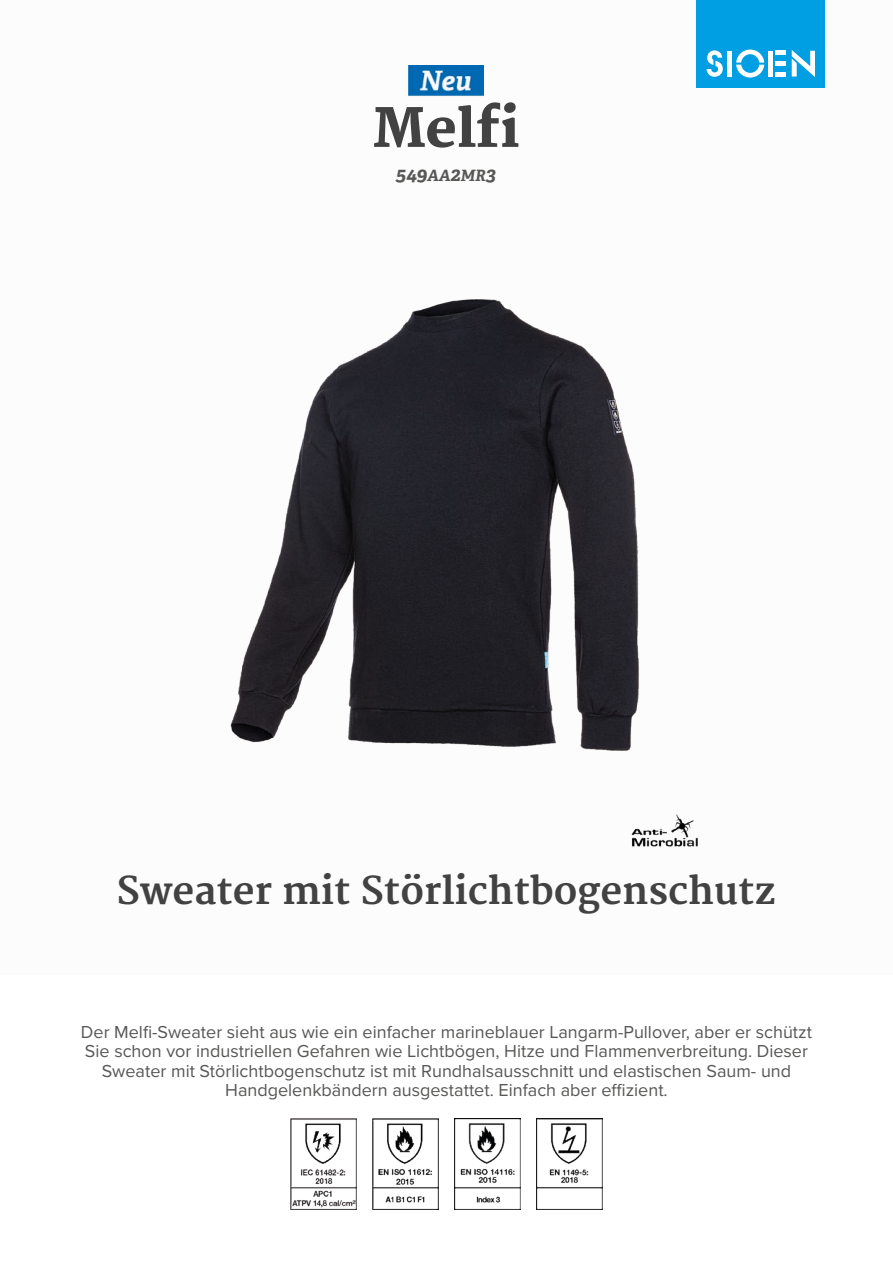
<style>
.page{position:relative;width:893px;height:1263px;background:#fff}
.page>*{position:absolute;margin:0;border:0;box-sizing:border-box;transform-origin:0 0}
.t1{font:800 52.5px "Merriweather";color:#424243}
.t2{font:700 37.5px "Merriweather";color:#424243}
.t3{font:italic 700 19.5px "Adelle PE";color:#575756}
.t4{font:18px/19.5px "Proxima Nova";color:#575756;text-align:center}
.s1{font-size:15.6px}
</style>
<div class="page">
<div style="left:697px;top:0;width:128px;height:88px;background:#009fe3"></div>
<svg style="left:707px;top:50px;width:16px;height:27px"></svg>
<svg style="left:736px;top:50px;width:28px;height:28px"></svg>
<div style="left:727px;top:51px;width:5px;height:26px;background:#fff"></div>
<div style="left:768px;top:51px;width:5px;height:26px;background:#fff"></div>
<div style="left:775px;top:72px;width:11px;height:5px;background:#fff"></div>
<div style="left:775px;top:61px;width:11px;height:5px;background:#fff"></div>
<hr style="left:775px;top:51px;width:11px;height:4px;background:#fff">
<svg style="left:792px;top:50px;width:23px;height:27px"></svg>
<img style="left:688px;top:820px;width:10px;height:27px">
<img style="left:290px;top:1118px;width:67px;height:92px">
<img style="left:372px;top:1118px;width:67px;height:92px">
<img style="left:454px;top:1118px;width:67px;height:92px">
<img style="left:536px;top:1118px;width:67px;height:92px">
<img style="left:230px;top:299px;width:458px;height:548px">
<img style="left:408px;top:65px;width:75px;height:31px">
<h1 class="t1" style="left:372px;top:98px;width:148px">Melfi</h1>
<p class="t3" style="left:396px;top:160px;width:101px">549<span class="s1">AA</span>2<span class="s1">MR</span>3</p>
<h2 class="t2" style="left:117px;top:869px;width:660px">Sweater mit Störlichtbogenschutz</h2>
<p class="t4" style="left:81px;top:1021px;width:732px">Der Melfi-Sweater sieht aus wie ein einfacher marineblauer Langarm-Pullover, aber er schützt Sie schon vor industriellen Gefahren wie Lichtbögen, Hitze und Flammenverbreitung. Dieser Sweater mit Störlichtbogenschutz ist mit Rundhalsausschnitt und elastischen Saum- und Handgelenkbändern ausgestattet. Einfach aber effizient.</p>
</div>
